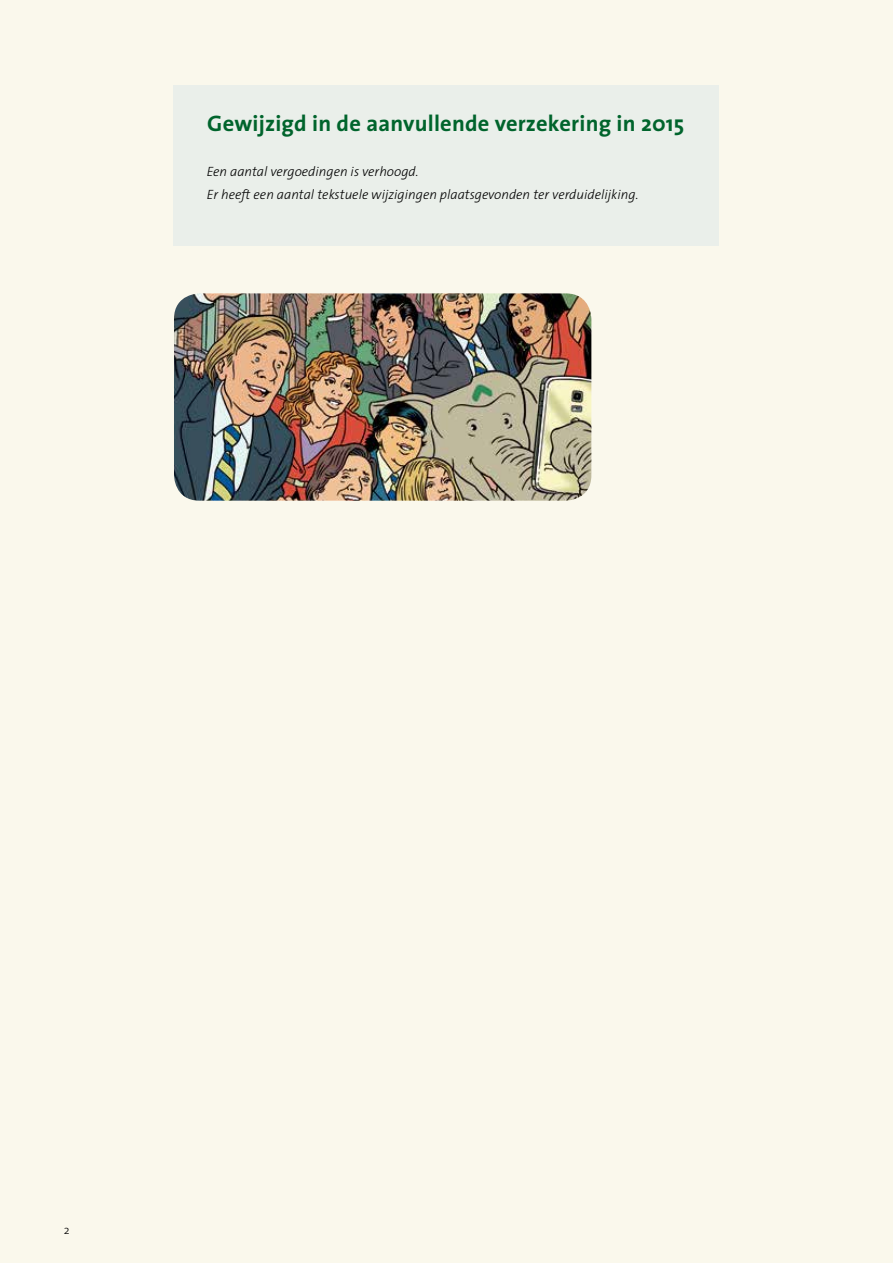
<style>
.page{position:relative;width:893px;height:1263px;background:#faf8ec}
.page>*{position:absolute;margin:0;border:0;box-sizing:border-box;transform-origin:0 0}
.t1{font:700 22.5px "The Sans";letter-spacing:.01em;color:#00642c}
.t2{font:italic 300 13.5px/22.5px "The Sans";color:#000}
.t3{font:300 12px "The Sans";color:#000}
</style>
<div class="page">
<div style="left:174px;top:85px;width:545px;height:160px;background:#eaefea"></div>
<img style="left:174px;top:293px;width:417px;height:208px">
<h1 class="t1" style="left:207px;top:109px;width:479px">Gewijzigd in de aanvullende verzekering in 2015</h1>
<p class="t2" style="left:207px;top:161px;width:433px">Een aantal vergoedingen is verhoogd.<br>Er heeft een aantal tekstuele wijzigingen plaatsgevonden ter verduidelijking.</p>
<p class="t3" style="left:64px;top:1222px;width:7px">2</p>
</div>
